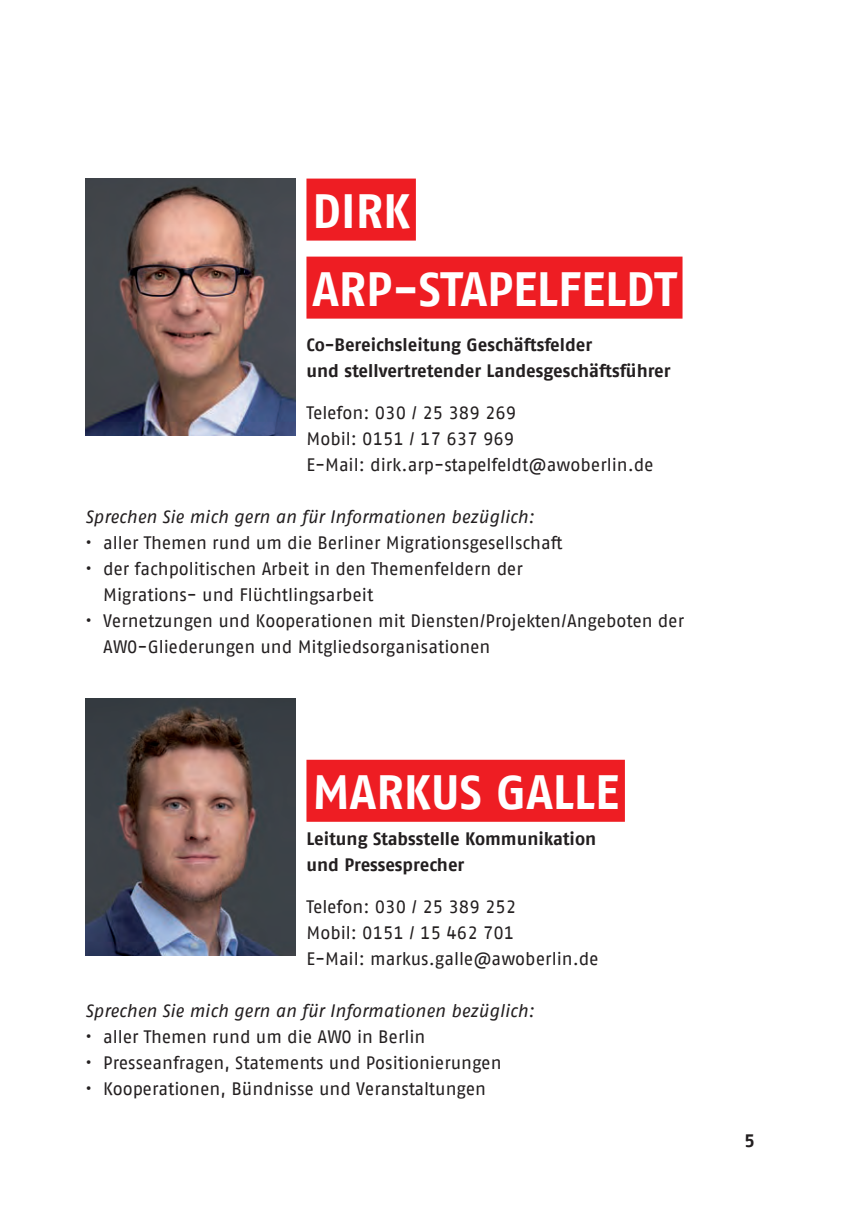
<style>
.page{position:relative;width:857px;height:1225px;background:#fff}
.page>*{position:absolute;margin:0;border:0;box-sizing:border-box;transform-origin:0 0}
.t1{font:700 48px/78px "AWO Fago Office";color:#fff}
.t2{font:18px/26px "AWO Fago Office";color:#231f20}
.t3{font:700 18px/26px "AWO Fago Office";letter-spacing:-.005em;color:#231f20}
.t4{font:italic 18px "AWO Fago Office";letter-spacing:-.005em;color:#231f20}
</style>
<div class="page">
<div style="left:306px;top:179px;width:109px;height:62px;background:#ee1d23"></div>
<div style="left:306px;top:257px;width:376px;height:62px;background:#ee1d23"></div>
<div style="left:306px;top:760px;width:318px;height:62px;background:#ee1d23"></div>
<img style="left:85px;top:178px;width:210px;height:258px">
<img style="left:85px;top:698px;width:210px;height:258px">
<h1 class="t1" style="left:312px;top:171px;width:365px">DIRK<br>ARP-STAPELFELDT</h1>
<p class="t3" style="left:306px;top:331px;width:365px">Co-Bereichsleitung Geschäftsfelder<br>und stellvertretender Landesgeschäftsführer</p>
<p class="t2" style="left:306px;top:399px;width:348px">Telefon: 030 / 25 389 269<br>Mobil: 0151 / 17 637 969<br>E-Mail: dirk.arp-stapelfeldt@awoberlin.de</p>
<p class="t4" style="left:85px;top:506px;width:450px">Sprechen Sie mich gern an für Informationen bezüglich:</p>
<p class="t2" style="left:85px;top:529px;width:478px">• aller Themen rund um die Berliner Migrationsgesellschaft</p>
<p class="t2" style="left:103px;top:555px;width:421px;text-indent:-18px">• der fachpolitischen Arbeit in den Themenfeldern der<br>Migrations- und Flüchtlingsarbeit</p>
<p class="t2" style="left:103px;top:607px;width:582px;text-indent:-18px">• Vernetzungen und Kooperationen mit Diensten/Projekten/Angeboten der<br>AWO-Gliederungen und Mitgliedsorganisationen</p>
<h1 class="t1" style="left:312px;top:752px;width:308px">MARKUS GALLE</h1>
<p class="t3" style="left:306px;top:825px;width:291px">Leitung Stabsstelle Kommunikation und Pressesprecher</p>
<p class="t2" style="left:306px;top:893px;width:293px">Telefon: 030 / 25 389 252<br>Mobil: 0151 / 15 462 701<br>E-Mail: markus.galle@awoberlin.de</p>
<p class="t4" style="left:85px;top:1000px;width:450px">Sprechen Sie mich gern an für Informationen bezüglich:</p>
<p class="t2" style="left:85px;top:1023px;width:341px">• aller Themen rund um die AWO in Berlin</p>
<p class="t2" style="left:85px;top:1049px;width:418px">• Presseanfragen, Statements und Positionierungen</p>
<p class="t2" style="left:85px;top:1075px;width:402px">• Kooperationen, Bündnisse und Veranstaltungen</p>
<p class="t3" style="left:744px;top:1127px;width:12px">5</p>
</div>
